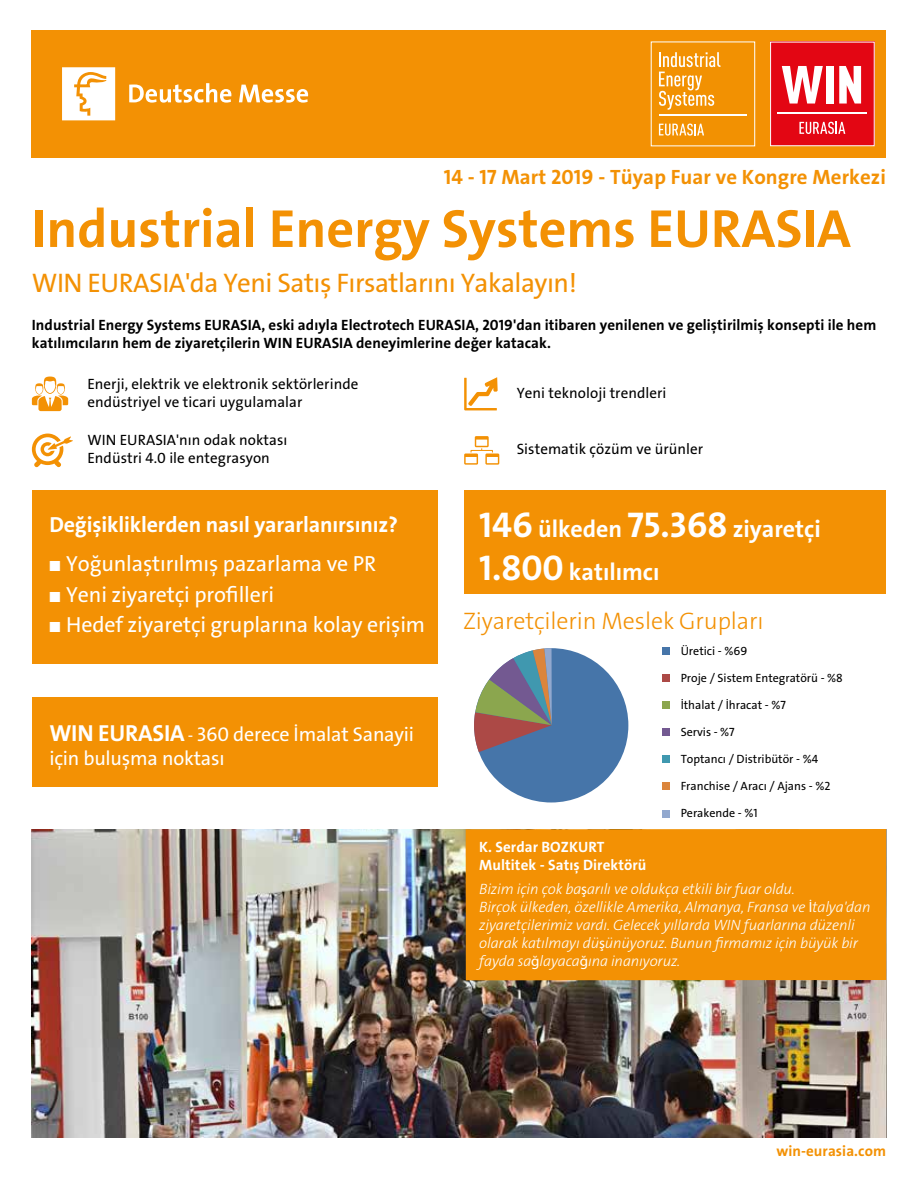
<style>
.page{position:relative;width:918px;height:1188px;background:#fff}
.page>*{position:absolute;margin:0;border:0;box-sizing:border-box;transform-origin:0 0}
.t1{font:54px "The Sans LP7 Bld";color:#f39104}
.t2{font:27px "The Sans LP5 Plain";letter-spacing:-.02em;color:#f39104}
.t3{font:24px/43.2px "The Sans LP7 Bld";color:#fff}
.t4{font:24px "The Sans LP3 Lig";letter-spacing:-.005em;color:#f39104}
.t5{font:21.9px "The Sans LP5 Plain";letter-spacing:-.005em;color:#fff}
.t6{font:21.9px "The Sans LP7 Bld";letter-spacing:-.005em;color:#fff}
.t7{font:20.85px "The Sans LP7 Bld";letter-spacing:.005em;color:#f39104}
.t8{font:19.95px/24px "The Sans LP5 Plain";letter-spacing:-.01em;color:#fff}
.t9{font:15px/18px "The Sans W3 Lig IT";letter-spacing:-.01em;color:#fff}
.t10{font:15px/18px "The Sans LP7 Bld";letter-spacing:.005em;color:#000}
.t11{font:15px/18px "The Sans LP5 Plain";letter-spacing:.005em;color:#000}
.t12{font:15px/18px "The Sans LP7 Bld";letter-spacing:.005em;color:#fff}
.t13{font:15px "The Sans LP7 Bld";letter-spacing:.005em;color:#f39104}
.t14{font:12px "The Sans LP5 Plain";color:#000}
.s1{font-family:"The Sans LP7 Bld";font-size:23.25px}
.s2{font-size:16.65px}
.s3{font-size:36px}
.s4{font-family:"Myriad Pro"}
</style>
<div class="page">
<div style="left:32px;top:697px;width:405px;height:89px;background:#f39104"></div>
<img style="left:32px;top:829px;width:854px;height:308px">
<div style="left:32px;top:30px;width:854px;height:128px;background:#f39104"></div>
<svg style="left:129px;top:83px;width:102px;height:20px"></svg>
<svg style="left:239px;top:85px;width:69px;height:18px"></svg>
<svg style="left:62px;top:67px;width:53px;height:53px"></svg>
<div style="left:466px;top:829px;width:420px;height:151px;background:#f39104"></div>
<div style="left:464px;top:491px;width:422px;height:103px;background:#f39104"></div>
<div style="left:32px;top:490px;width:405px;height:174px;background:#f39104"></div>
<hr style="left:659px;top:114px;width:88px;height:1px;background:#fff">
<svg style="left:659px;top:124px;width:45px;height:12px"></svg>
<svg style="left:659px;top:52px;width:61px;height:58px"></svg>
<div style="left:770px;top:42px;width:105px;height:104px;background:#e30613"></div>
<svg style="left:799px;top:122px;width:46px;height:12px"></svg>
<hr style="left:778px;top:112px;width:89px;height:1px;background:#fff">
<svg style="left:782px;top:66px;width:41px;height:38px"></svg>
<div style="left:826px;top:66px;width:7px;height:38px;background:#fff"></div>
<svg style="left:839px;top:66px;width:22px;height:38px"></svg>
<div style="left:770px;top:42px;width:105px;height:104px;border:1px solid #fff"></div>
<div style="left:474px;top:648px;width:154px;height:154px;background:#4675a9;border-radius:50%"></div>
<svg style="left:474px;top:648px;width:78px;height:104px"></svg>
<div style="left:662px;top:647px;width:8px;height:8px;background:#4675a9"></div>
<div style="left:662px;top:674px;width:8px;height:8px;background:#ac4946"></div>
<div style="left:662px;top:701px;width:8px;height:8px;background:#8ba64e"></div>
<div style="left:662px;top:728px;width:8px;height:8px;background:#735991"></div>
<div style="left:662px;top:756px;width:8px;height:7px;background:#4098af"></div>
<div style="left:662px;top:783px;width:8px;height:7px;background:#db853c"></div>
<div style="left:662px;top:810px;width:8px;height:7px;background:#92a8ce"></div>
<svg style="left:32px;top:434px;width:41px;height:34px"></svg>
<svg style="left:32px;top:377px;width:36px;height:34px"></svg>
<svg style="left:464px;top:377px;width:34px;height:33px"></svg>
<svg style="left:464px;top:436px;width:35px;height:29px"></svg>
<h3 class="t7" style="left:444px;top:164px;width:444px">14 - 17 Mart 2019 - Tüyap Fuar ve Kongre Merkezi</h3>
<h1 class="t1" style="left:32px;top:194px;width:820px">Industrial Energy Systems EURASIA</h1>
<h2 class="t2" style="left:32px;top:265px;width:547px">WIN EURASIA'da Yeni Satış Fırsatlarını Yakalayın!</h2>
<p class="t10" style="left:32px;top:316px;width:846px">Industrial Energy Systems EURASIA, eski adıyla Electrotech EURASIA, 2019'dan itibaren yenilenen ve geliştirilmiş konsepti ile hem katılımcıların hem de ziyaretçilerin WIN EURASIA deneyimlerine değer katacak.</p>
<p class="t11" style="left:87px;top:375px;width:273px">Enerji, elektrik ve elektronik sektörlerinde endüstriyel ve ticari uygulamalar</p>
<p class="t11" style="left:517px;top:384px;width:151px">Yeni teknoloji trendleri</p>
<p class="t11" style="left:517px;top:440px;width:188px">Sistematik çözüm ve ürünler</p>
<p class="t11" style="left:87px;top:431px;width:202px">WIN EURASIA'nın odak noktası<br>Endüstri 4.0 ile entegrasyon</p>
<h3 class="t6" style="left:49px;top:510px;width:350px">Değişikliklerden nasıl yararlanırsınız?</h3>
<h3 class="t5" style="left:49px;top:550px;width:328px">■ Yoğunlaştırılmış pazarlama ve PR</h3>
<h3 class="t5" style="left:49px;top:580px;width:226px">■ Yeni ziyaretçi profilleri</h3>
<h3 class="t5" style="left:49px;top:611px;width:377px">■ Hedef ziyaretçi gruplarına kolay erişim</h3>
<h3 class="t8" style="left:49px;top:722px;width:366px"><span class="s1">WIN EURASIA</span> <span class="s2">-</span> 360 derece İmalat Sanayii için buluşma noktası</h3>
<h3 class="t3" style="left:479px;top:507px;width:343px"><span class="s3">146</span> ülkeden <span class="s3">75.368</span> ziyaretçi<br><span class="s3">1.800</span> katılımcı</h3>
<h3 class="t4" style="left:463px;top:605px;width:302px">Ziyaretçilerin Meslek Grupları</h3>
<p class="t14" style="left:681px;top:643px;width:68px">Üretici - %69</p>
<p class="t14" style="left:681px;top:670px;width:164px">Proje / Sistem Entegratörü - %8</p>
<p class="t14" style="left:681px;top:697px;width:107px">İthalat / İhracat - %7</p>
<p class="t14" style="left:681px;top:724px;width:56px">Servis - %7</p>
<p class="t14" style="left:681px;top:751px;width:139px">Toptancı / Distribütör - %4</p>
<p class="t14" style="left:681px;top:778px;width:151px">Franchise / Aracı / Ajans - %2</p>
<p class="t14" style="left:681px;top:805px;width:79px">Perakende - %1</p>
<p class="t12" style="left:479px;top:838px;width:169px">K. Serdar BOZKURT<br>Multitek - Satış Direktörü</p>
<p class="t9" style="left:479px;top:881px;width:393px">Bizim için çok ba<span class="s4">ş</span>arılı ve oldukça etkili bir fuar oldu.<br>Birçok ülkeden, özellikle Amerika, Almanya, Fransa ve <span class="s4">İ</span>talya'dan ziyaretçilerimiz vardı. Gelecek yıllarda WIN fuarlarına düzenli olarak katılmayı dü<span class="s4">ş</span>ünüyoruz. Bunun firmamız için büyük bir fayda sa<span class="s4">ğ</span>layaca<span class="s4">ğ</span>ına inanıyoruz.</p>
<p class="t13" style="left:776px;top:1141px;width:111px">win-eurasia.com</p>
</div>
